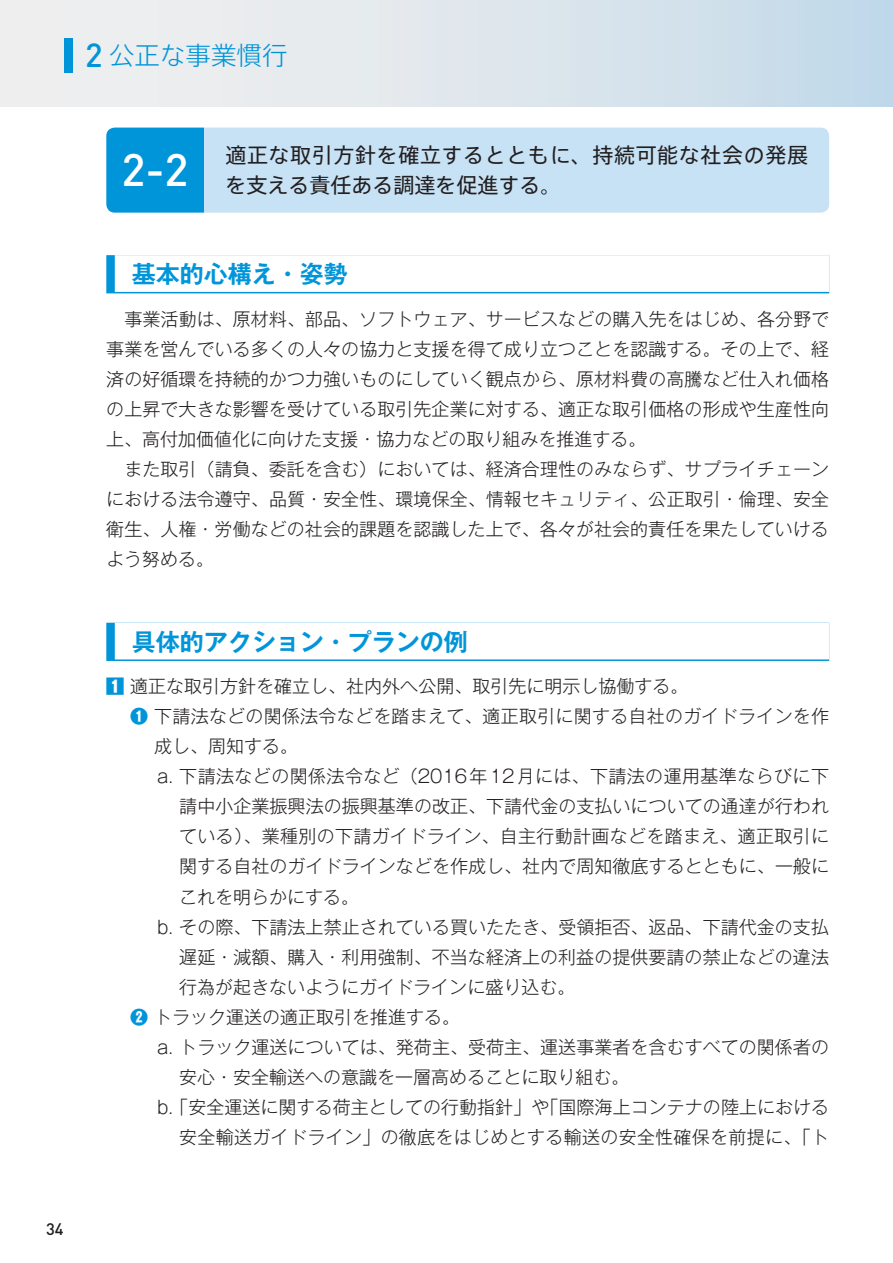
<style>
.page{position:relative;width:893px;height:1263px;background:#fff}
.page>*{position:absolute;margin:0;border:0;box-sizing:border-box;transform-origin:0 0}
.t1{font:500 45px "DINOT";color:#fff}
.t2{font:300 25.5px "Axis Std";color:#0095d9}
.t3{font:700 24px "Gothic MB101 Pr 6 De";color:#0095d9}
.t4{font:21px/30px "Axis Std";letter-spacing:.03em;color:#231f20}
.t5{font:300 18px/30px "Gothic MB101 Pr 6";letter-spacing:.005em;color:#231f20}
.t6{font:300 18px "Gothic MB101 Pr 6";letter-spacing:.025em;color:#231f20}
.t7{font:500 16.5px "DINOT";color:#231f20}
.s1{font-family:"DINOT";font-weight:500;font-size:33px}
.s2{font-weight:900;color:#0095d9}
.s3{font-weight:800;color:#0095d9}
</style>
<div class="page">
<div style="left:0;top:0;width:893px;height:106px;background:linear-gradient(to right,#f5f1f0,#c6dbea)"></div>
<div style="left:64px;top:38px;width:8px;height:34px;background:#0095d9"></div>
<div style="left:106px;top:128px;width:98px;height:85px;background:#0095d9"></div>
<div style="left:204px;top:128px;width:625px;height:85px;background:#c7e2f5"></div>
<div style="left:106px;top:255px;width:723px;height:38px;background:#0095d9"></div>
<div style="left:115px;top:255px;width:714px;height:37px;background:#fff"></div>
<svg style="left:106px;top:623px;width:723px;height:38px;background:#35abe0"></svg>
<div style="left:115px;top:623px;width:714px;height:36px;background:#fff"></div>
<h2 class="t2" style="left:85px;top:37px;width:204px"><span class="s1">2</span> 公正な事業慣行</h2>
<p class="t7" style="left:46px;top:1218px;width:19px">34</p>
<h1 class="t1" style="left:121px;top:141px;width:69px">2-2</h1>
<p class="t4" style="left:225px;top:139px;width:584px">適正な取引方針を確立するとともに、持続可能な社会の発展を支える責任ある調達を促進する。</p>
<h3 class="t3" style="left:132px;top:254px;width:217px">基本的心構え・姿勢</h3>
<p class="t5" style="left:106px;top:302px;width:725px">　事業活動は、原材料、部品、ソフトウェア、サービスなどの購入先をはじめ、各分野で事業を営んでいる多くの人々の協力と支援を得て成り立つことを認識する。その上で、経済の好循環を持続的かつ力強いものにしていく観点から、原材料費の高騰など仕入れ価格の上昇で大きな影響を受けている取引先企業に対する、適正な取引価格の形成や生産性向上、高付加価値化に向けた支援・協力などの取り組みを推進する。<br>　また取引（請負、委託を含む）においては、経済合理性のみならず、サプライチェーンにおける法令遵守、品質・安全性、環境保全、情報セキュリティ、公正取引・倫理、安全衛生、人権・労働などの社会的課題を認識した上で、各々が社会的責任を果たしていけるよう努める。</p>
<h3 class="t3" style="left:132px;top:622px;width:337px">具体的アクション・プランの例</h3>
<p class="t5" style="left:106px;top:670px;width:583px"><span class="s2">1</span> 適正な取引方針を確立し、社内外へ公開、取引先に明示し協働する。</p>
<p class="t5" style="left:130px;top:700px;width:700px"><span class="s3">❶</span> 下請法などの関係法令などを踏まえて、適正取引に関する自社のガイドラインを作</p>
<p class="t5" style="left:154px;top:730px;width:145px">成し、周知する。</p>
<p class="t6" style="left:157px;top:762px;width:673px">a. 下請法などの関係法令など（2016年12月には、下請法の運用基準ならびに下</p>
<p class="t5" style="left:179px;top:790px;width:651px">請中小企業振興法の振興基準の改正、下請代金の支払いについての通達が行われ</p>
<p class="t5" style="left:179px;top:820px;width:651px">ている）、業種別の下請ガイドライン、自主行動計画などを踏まえ、適正取引に</p>
<p class="t5" style="left:179px;top:850px;width:651px">関する自社のガイドラインなどを作成し、社内で周知徹底するとともに、一般に</p>
<p class="t5" style="left:179px;top:880px;width:181px">これを明らかにする。</p>
<p class="t5" style="left:157px;top:910px;width:673px">b. その際、下請法上禁止されている買いたたき、受領拒否、返品、下請代金の支払</p>
<p class="t5" style="left:179px;top:940px;width:651px">遅延・減額、購入・利用強制、不当な経済上の利益の提供要請の禁止などの違法</p>
<p class="t5" style="left:179px;top:970px;width:397px">行為が起きないようにガイドラインに盛り込む。</p>
<p class="t5" style="left:130px;top:1000px;width:331px"><span class="s3">❷</span> トラック運送の適正取引を推進する。</p>
<p class="t5" style="left:157px;top:1030px;width:673px">a. トラック運送については、発荷主、受荷主、運送事業者を含むすべての関係者の</p>
<p class="t5" style="left:179px;top:1060px;width:451px">安心・安全輸送への意識を一層高めることに取り組む。</p>
<p class="t5" style="left:157px;top:1090px;width:673px">b. ｢安全運送に関する荷主としての行動指針｣や「国際海上コンテナの陸上における</p>
<p class="t5" style="left:179px;top:1120px;width:651px">安全輸送ガイドライン」の徹底をはじめとする輸送の安全性確保を前提に、「ト</p>
</div>
